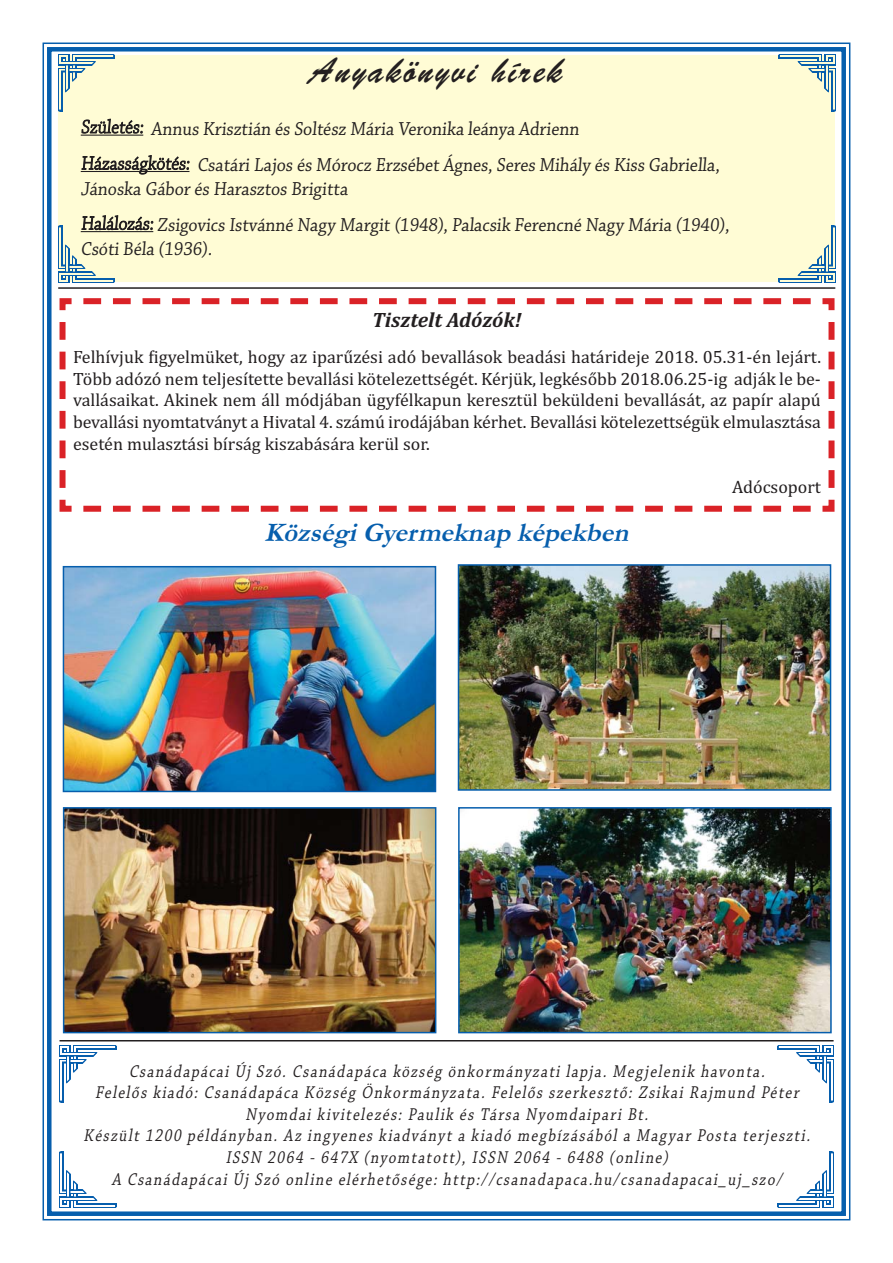
<style>
.page{position:relative;width:893px;height:1263px;background:#fff}
.page>*{position:absolute;margin:0;border:0;box-sizing:border-box;transform-origin:0 0}
.t1{font:italic 36px "Brush Script Std";letter-spacing:.1em;color:#231f20;scale:.83 1}
.t2{font:italic 700 27px "Garamond";color:#065ead}
.t3{font:italic 700 21px "Cambria";letter-spacing:-.005em;color:#231f20}
.t4{font:19.8px/36.3px "Chaparral Pro";color:#231f20;scale:.91 1}
.t5{font:italic 18px/21.6px "Chaparral Pro";letter-spacing:.1em;color:#231f20;text-align:center;scale:.83 1}
.t6{font:18px/21.6px "Cambria";color:#231f20;text-align:justify}
.s1{font-weight:300}
</style>
<div class="page">
<div style="left:47px;top:47px;width:799px;height:1169px;border:4px solid #065ead"></div>
<div style="left:76px;top:73px;width:741px;height:191px;background:#fffcd5"></div>
<div style="left:58px;top:55px;width:777px;height:227px;border:18px solid #fffcd5"></div>
<img style="left:76px;top:55px;width:39px;height:18px">
<img style="left:58px;top:55px;width:18px;height:57px">
<img style="left:778px;top:55px;width:39px;height:18px">
<img style="left:817px;top:55px;width:18px;height:57px">
<img style="left:778px;top:264px;width:39px;height:18px">
<img style="left:817px;top:225px;width:18px;height:57px">
<img style="left:76px;top:264px;width:39px;height:18px">
<img style="left:58px;top:225px;width:18px;height:57px">
<img style="left:78px;top:1045px;width:39px;height:18px">
<img style="left:60px;top:1045px;width:18px;height:57px">
<img style="left:777px;top:1045px;width:39px;height:18px">
<img style="left:816px;top:1045px;width:18px;height:57px">
<img style="left:777px;top:1190px;width:39px;height:18px">
<img style="left:816px;top:1151px;width:18px;height:57px">
<img style="left:78px;top:1190px;width:39px;height:18px">
<img style="left:60px;top:1151px;width:18px;height:57px">
<hr style="left:81px;top:135px;width:62px;height:1px;background:#231f20">
<hr style="left:81px;top:171px;width:108px;height:1px;background:#231f20">
<hr style="left:81px;top:231px;width:72px;height:1px;background:#231f20">
<hr style="left:60px;top:1040px;width:774px;height:1px;background:#231f20">
<hr style="left:58px;top:287px;width:777px;height:2px;background:#231f20">
<svg style="left:59px;top:298px;width:776px;height:214px"></svg>
<img style="left:66px;top:569px;width:367px;height:220px">
<div style="left:63px;top:566px;width:373px;height:226px;border:2px solid #065ead"></div>
<img style="left:461px;top:567px;width:367px;height:221px">
<div style="left:458px;top:564px;width:373px;height:227px;border:2px solid #065ead"></div>
<img style="left:66px;top:810px;width:367px;height:220px">
<div style="left:63px;top:807px;width:373px;height:226px;border:2px solid #065ead"></div>
<img style="left:461px;top:810px;width:368px;height:220px">
<div style="left:458px;top:807px;width:374px;height:226px;border:2px solid #065ead"></div>
<h1 class="t1" style="left:309px;top:49px;width:306px">Anyakönyvi hírek</h1>
<p class="t4" style="left:81px;top:112px;width:705px"><span class="s1">Születés:</span> Annus Krisztián és Soltész Mária Veronika leánya Adrienn<br><span class="s1">Házasságkötés:</span> Csatári Lajos és Mórocz Erzsébet Ágnes, Seres Mihály és Kiss Gabriella,</p>
<p class="t4" style="left:81px;top:172px;width:716px">Jánoska Gábor és Harasztos Brigitta<br><span class="s1">Halálozás:</span> Zsigovics Istvánné Nagy Margit (1948), Palacsik Ferencné Nagy Mária (1940),</p>
<p class="t4" style="left:81px;top:232px;width:148px">Csóti Béla (1936).</p>
<p class="t3" style="left:372px;top:307px;width:151px">Tisztelt Adózók!</p>
<p class="t6" style="left:73px;top:348px;width:749px">Felhívjuk figyelmüket, hogy az iparűzési adó bevallások beadási határideje 2018. 05.31-én lejárt.<br>Több adózó nem teljesítette bevallási kötelezettségét. Kérjük, legkésőbb 2018.06.25-ig adják le be&shy;vallásaikat. Akinek nem áll módjában ügyfélkapun keresztül beküldeni bevallását, az papír alapú bevallási nyomtatványt a Hivatal 4. számú irodájában kérhet. Bevallási kötelezettségük elmulasztása esetén mulasztási bírság kiszabására kerül sor.</p>
<p class="t6" style="left:732px;top:478px;width:90px">Adócsoport</p>
<h2 class="t2" style="left:264px;top:522px;width:371px">KözségiGyermeknap kép ekben</h2>
<p class="t5" style="left:84px;top:1062px;width:880px">Csanádapácai Új Szó. Csanádapáca község önkormányzati lapja. Megj elenik havonta.<br>Felelős kiadó: Csanádapáca Község Önkormányzata. Felelős szerkesztő: Zsikai Rajmund Péter Nyomdai kivitelezés: Paulik és Társa Nyomdaipari Bt.<br>Készült 1200 példányban. Az ingyenes kiadvány t a kiadó megbízásából a Magyar Posta terj eszti.<br>ISSN 2064 - 647X (nyomtatott), ISSN 2064 - 6488 (online)<br>A Csanádapácai Új Szó online elérhetősége: http://csanadapaca.hu/csanadapacai_uj_szo/</p>
</div>
